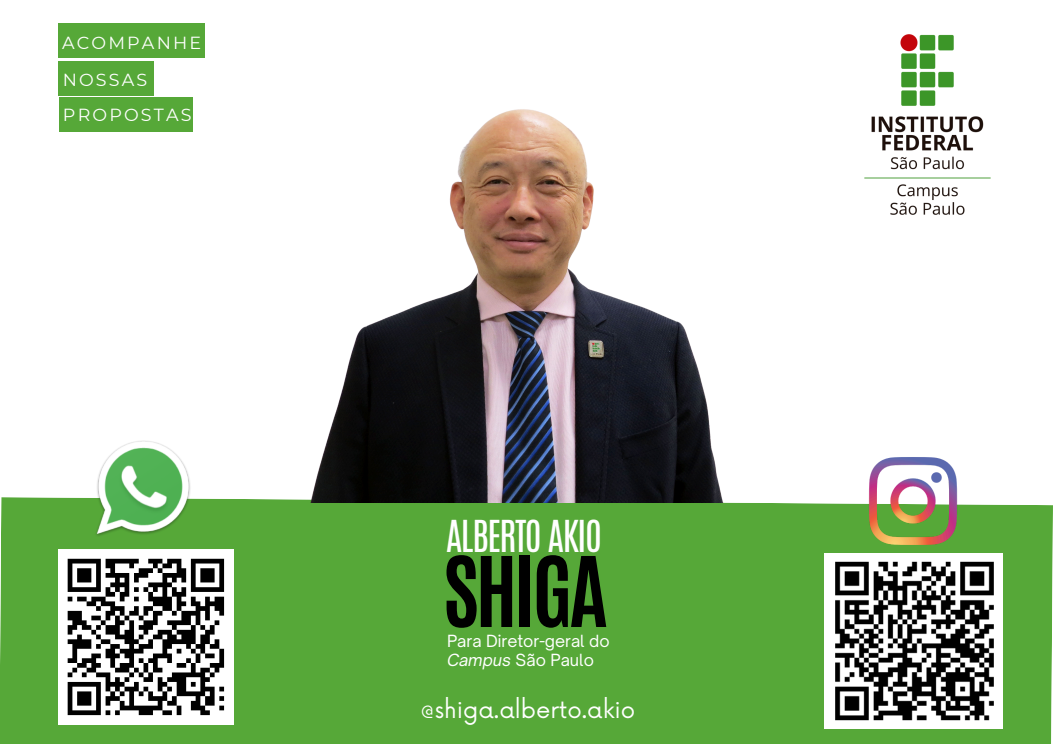
<style>
.page{position:relative;width:1053px;height:744px;background:#fff}
.page>*{position:absolute;margin:0;border:0;box-sizing:border-box;transform-origin:0 0}
.t1{font:700 82.64px "Antonio";letter-spacing:-.045em;color:#000}
.t2{font:36.76px "Antonio";letter-spacing:-.045em;color:#fff}
.t3{font:22.84px "Now";color:#fff}
.t4{font:17.48px "Montserrat";letter-spacing:.125em;color:#fff}
.t5{font:16.04px/19.2px "Open Sauce One";color:#fff}
.s1{font-style:italic}
</style>
<div class="page">
<div style="left:0;top:497px;width:1052px;height:247px;background:#56a838"></div>
<div style="left:58px;top:549px;width:175px;height:176px;background:#fff"></div>
<svg style="left:67px;top:558px;width:158px;height:158px"></svg>
<img style="left:862px;top:457px;width:102px;height:93px">
<img style="left:91px;top:440px;width:104px;height:100px">
<div style="left:59px;top:97px;width:133px;height:35px;background:#56a838"></div>
<div style="left:58px;top:24px;width:146px;height:34px;background:#56a838"></div>
<div style="left:59px;top:61px;width:95px;height:34px;background:#56a838"></div>
<img style="left:308px;top:109px;width:430px;height:394px">
<img style="left:824px;top:554px;width:178px;height:174px">
<img style="left:864px;top:34px;width:126px;height:180px">
<h4 class="t4" style="left:62px;top:32px;width:140px">ACOMPANHE</h4>
<p class="t4" style="left:63px;top:69px;width:86px">NOSSAS</p>
<h4 class="t4" style="left:63px;top:104px;width:130px">PROPOSTAS</h4>
<p class="t2" style="left:445px;top:510px;width:158px">ALBERTO AKIO</p>
<p class="t1" style="left:442px;top:533px;width:167px">SHIGA</p>
<h2 class="t5" style="left:447px;top:631px;width:164px">Para Diretor-geral do<br><span class="s1">Campus</span> São Paulo</h2>
<h1 class="t3" style="left:420px;top:697px;width:216px">@shiga.alberto.akio</h1>
</div>
